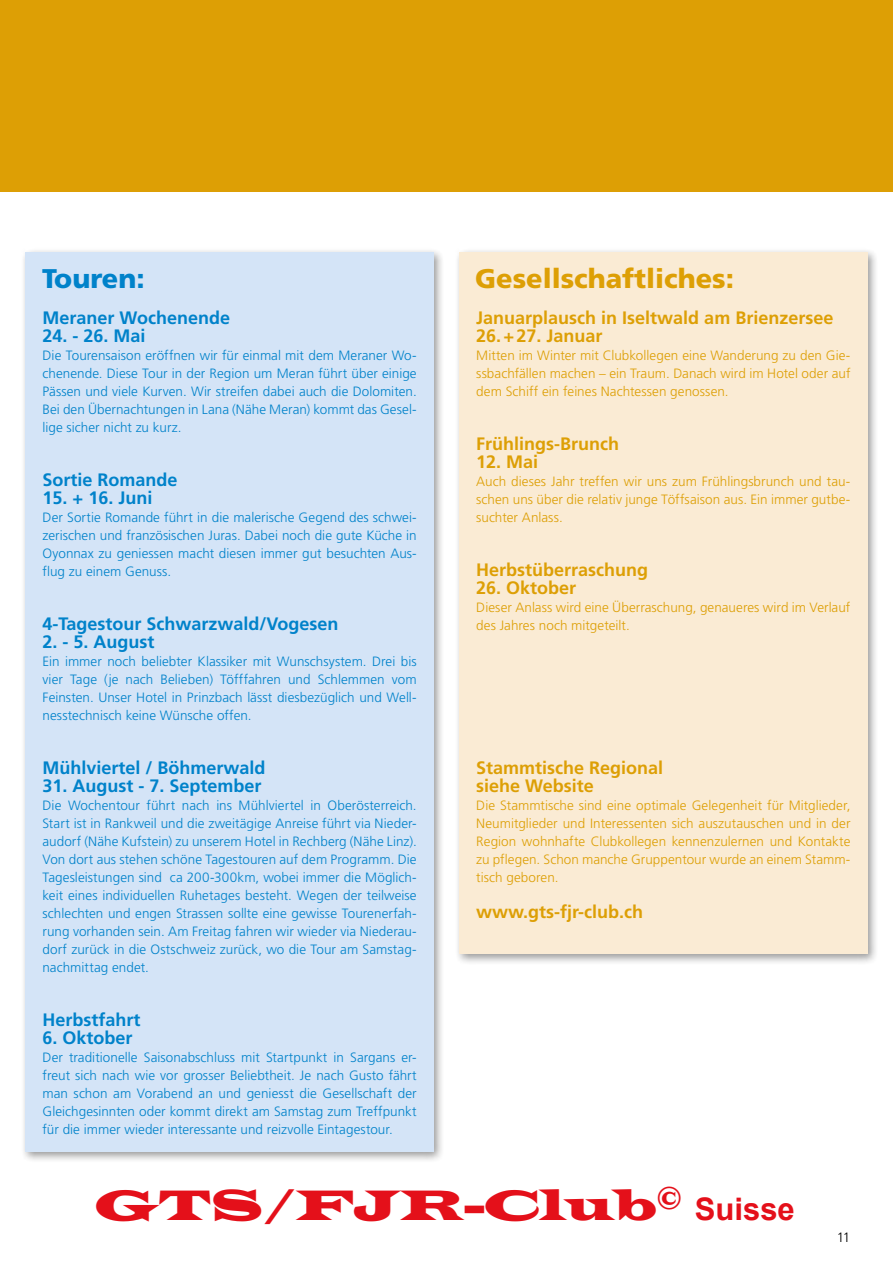
<style>
.page{position:relative;width:893px;height:1263px;background:#fff}
.page>*{position:absolute;margin:0;border:0;box-sizing:border-box;transform-origin:0 0}
.t1{font:43.8px "Latin Wide";color:#e4101a}
.t2{font:900 27px "Frutiger";color:#dd9f05}
.t3{font:900 27px "Frutiger";color:#0082ca}
.t4{font:700 18px "Frutiger";color:#0082ca}
.t5{font:700 18px/18px "Frutiger";color:#dd9f05}
.t6{font:300 13.5px/18px "Frutiger";color:#0082ca;text-align:justify}
.t7{font:300 13.5px/18px "Frutiger";letter-spacing:.005em;color:#dd9f05;text-align:justify}
.t8{font:300 13.5px "Frutiger";color:#000}
.s1{font-family:"Arial";font-weight:700;font-size:31.05px}
</style>
<div class="page">
<div style="left:0;top:0;width:893px;height:191px;background:#dd9f05"></div>
<div style="left:20px;top:247px;width:425px;height:916px;background:#000;opacity:.4"></div>
<div style="left:26px;top:252px;width:408px;height:900px;background:#d4e4f7"></div>
<div style="left:454px;top:247px;width:424px;height:718px;background:#000;opacity:.4"></div>
<div style="left:459px;top:252px;width:408px;height:702px;background:#faebd4"></div>
<h2 class="t3" style="left:42px;top:263px;width:104px">Touren:</h2>
<h3 class="t4" style="left:43px;top:307px;width:189px">Meraner Wochenende</h3>
<h3 class="t4" style="left:43px;top:325px;width:105px">24. - 26. Mai</h3>
<p class="t6" style="left:43px;top:347px;width:376px">Die Tourensaison eröffnen wir für einmal mit dem Meraner Wo&shy;chenende. Diese Tour in der Region um Meran führt über einige Pässen und viele Kurven. Wir streifen dabei auch die Dolomiten.<br>Bei den Übernachtungen in Lana (Nähe Meran) kommt das Gesel&shy;lige sicher nicht zu kurz.</p>
<h3 class="t4" style="left:43px;top:469px;width:137px">Sortie Romande</h3>
<h3 class="t4" style="left:43px;top:487px;width:111px">15. + 16. Juni</h3>
<p class="t6" style="left:43px;top:509px;width:376px">Der Sortie Romande führt in die malerische Gegend des schwei&shy;zerischen und französischen Juras. Dabei noch die gute Küche in Oyonnax zu geniessen macht diesen immer gut besuchten Aus&shy;flug zu einem Genuss.</p>
<h3 class="t4" style="left:43px;top:613px;width:298px">4-Tagestour Schwarzwald/Vogesen</h3>
<h3 class="t4" style="left:43px;top:631px;width:114px">2. - 5. August</h3>
<p class="t6" style="left:43px;top:653px;width:376px">Ein immer noch beliebter Klassiker mit Wunschsystem. Drei bis vier Tage (je nach Belieben) Töfffahren und Schlemmen vom Feinsten. Unser Hotel in Prinzbach lässt diesbezüglich und Well&shy;nesstechnisch keine Wünsche offen.</p>
<h3 class="t4" style="left:43px;top:757px;width:225px">Mühlviertel / Böhmerwald</h3>
<h3 class="t4" style="left:43px;top:775px;width:221px">31. August - 7. September</h3>
<p class="t6" style="left:43px;top:797px;width:376px">Die Wochentour führt nach ins Mühlviertel in Oberösterreich.<br>Start ist in Rankweil und die zweitägige Anreise führt via Nieder&shy;audorf (Nähe Kufstein) zu unserem Hotel in Rechberg (Nähe Linz).<br>Von dort aus stehen schöne Tagestouren auf dem Programm. Die Tagesleistungen sind ca 200-300km, wobei immer die Möglich&shy;keit eines individuellen Ruhetages besteht. Wegen der teilweise schlechten und engen Strassen sollte eine gewisse Tourenerfah&shy;rung vorhanden sein. Am Freitag fahren wir wieder via Niederau&shy;dorf zurück in die Ostschweiz zurück, wo die Tour am Samstag&shy;nachmittag endet.</p>
<h3 class="t4" style="left:43px;top:1009px;width:100px">Herbstfahrt</h3>
<h3 class="t4" style="left:43px;top:1027px;width:92px">6. Oktober</h3>
<p class="t6" style="left:43px;top:1049px;width:376px">Der traditionelle Saisonabschluss mit Startpunkt in Sargans er&shy;freut sich nach wie vor grosser Beliebtheit. Je nach Gusto fährt man schon am Vorabend an und geniesst die Gesellschaft der Gleichgesinnten oder kommt direkt am Samstag zum Treffpunkt für die immer wieder interessante und reizvolle Eintagestour.</p>
<h2 class="t2" style="left:475px;top:263px;width:260px">Gesellschaftliches:</h2>
<h3 class="t5" style="left:476px;top:309px;width:359px">Januarplausch in Iseltwald am Brienzersee<br>26.+27. Januar</h3>
<p class="t7" style="left:476px;top:347px;width:376px">Mitten im Winter mit Clubkollegen eine Wanderung zu den Gie&shy;ssbachfällen machen – ein Traum. Danach wird im Hotel oder auf dem Schiff ein feines Nachtessen genossen.</p>
<h3 class="t5" style="left:476px;top:435px;width:144px">Frühlings-Brunch</h3>
<h3 class="t5" style="left:476px;top:453px;width:64px">12. Mai</h3>
<p class="t7" style="left:476px;top:473px;width:376px">Auch dieses Jahr treffen wir uns zum Frühlingsbrunch und tau&shy;schen uns über die relativ junge Töffsaison aus. Ein immer gutbe&shy;suchter Anlass.</p>
<h3 class="t5" style="left:476px;top:561px;width:173px">Herbstüberraschung</h3>
<h3 class="t5" style="left:476px;top:579px;width:102px">26. Oktober</h3>
<p class="t7" style="left:476px;top:599px;width:376px">Dieser Anlass wird eine Überraschung, genaueres wird im Verlauf des Jahres noch mitgeteilt.</p>
<h3 class="t5" style="left:476px;top:759px;width:189px">Stammtische Regional siehe Website</h3>
<p class="t7" style="left:476px;top:797px;width:376px">Die Stammtische sind eine optimale Gelegenheit für Mitglieder, Neumitglieder und Interessenten sich auszutauschen und in der Region wohnhafte Clubkollegen kennenzulernen und Kontakte zu pflegen. Schon manche Gruppentour wurde an einem Stamm&shy;tisch geboren.</p>
<h3 class="t5" style="left:476px;top:903px;width:169px">www.gts-fjr-club.ch</h3>
<h1 class="t1" style="left:95px;top:1178px;width:701px">GTS/FJR-Club<sup>©</sup> <span class="s1">Suisse</span></h1>
<p class="t8" style="left:837px;top:1230px;width:15px">11</p>
</div>
